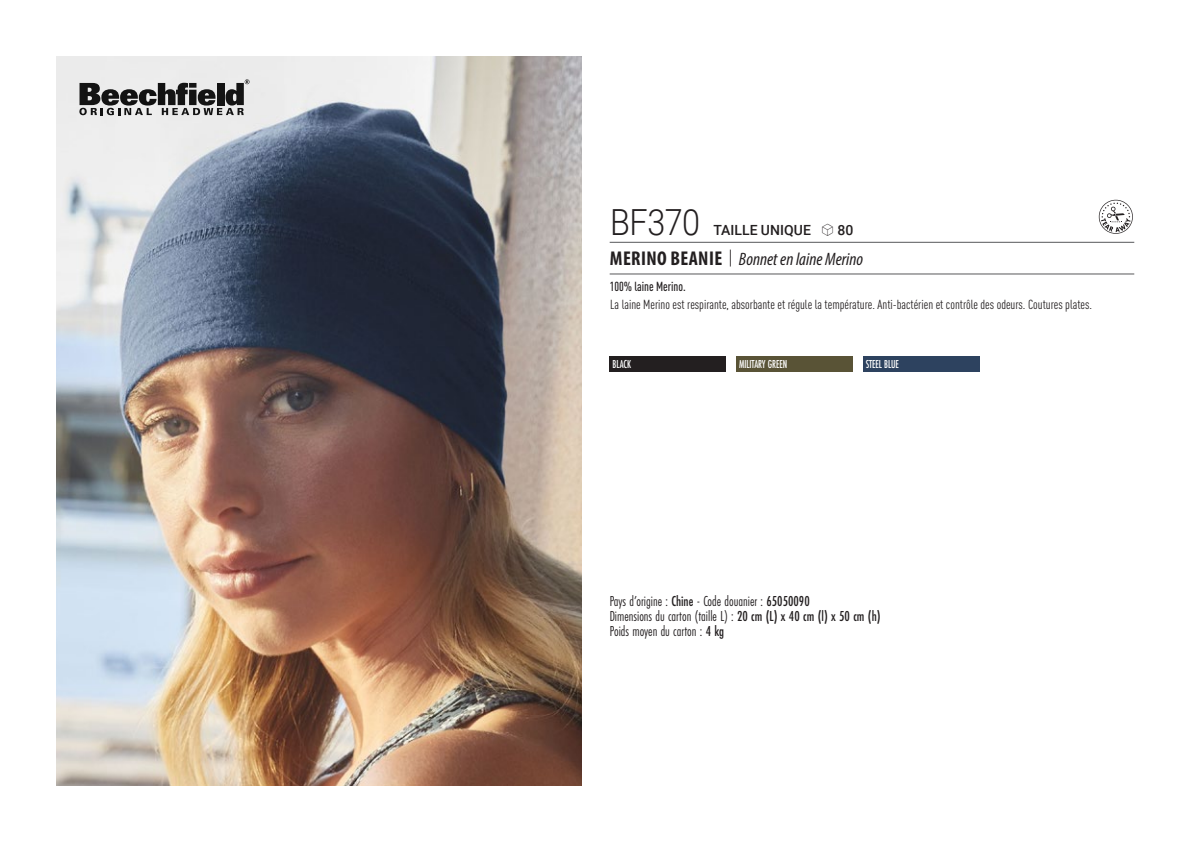
<style>
.page{position:relative;width:1191px;height:842px;background:#fff}
.page>*{position:absolute;margin:0;border:0;box-sizing:border-box;transform-origin:0 0}
.t1{font:300 36px "Roboto";letter-spacing:-.015em;color:#231f20;scale:.9 1}
.t2{font:italic 18px "Myriad Variable Concept";color:#231f20}
.t3{font:15px "Futura PT Cond";color:#231f20;scale:.95 1}
.t4{font:500 14px "Roboto";letter-spacing:.005em;color:#231f20}
.t5{font:condensed 13px "DIN Pro";color:#231f20}
.grammage_2020{font:500 condensed 13px "DIN Pro";color:#231f20;scale:.95 1}
.Coloris_nuancier_bla{font:500 12px "Futura PT Cond";letter-spacing:-.01em;color:#fff;scale:.9 1}
.s1{font-family:"Linotype Shapeshifter";font-weight:400;font-size:16px}
.s2{font-family:"Myriad Pro";font-weight:700;font-style:normal;font-stretch:condensed;font-size:20px}
.s3{font-family:"Roboto Condensed";font-weight:300;font-style:normal;font-size:20px}
.s4{font-weight:500}
</style>
<div class="page">
<img style="left:57px;top:57px;width:524px;height:728px">
<div style="left:609px;top:356px;width:117px;height:16px;background:#231f20"></div>
<div style="left:736px;top:356px;width:116px;height:16px;background:#595336"></div>
<div style="left:863px;top:356px;width:116px;height:16px;background:#2d425f"></div>
<svg style="left:1098px;top:200px;width:34px;height:34px"></svg>
<svg style="left:79px;top:79px;width:170px;height:36px;background:#878787"></svg>
<hr style="left:609px;top:242px;width:525px;height:1px;background:#57585a">
<hr style="left:609px;top:274px;width:525px;height:1px;background:#57585a">
<p class="t1" style="left:610px;top:197px;width:102px">BF370</p>
<p class="t4" style="left:713px;top:220px;width:142px">TAILLE UNIQUE <span class="s1">S</span> 80</p>
<p class="t2" style="left:610px;top:249px;width:255px"><span class="s2">MERINO BEANIE</span> <span class="s3">|</span> Bonnet en laine Merino</p>
<p class="grammage_2020" style="left:609px;top:277px;width:82px">100% laine Merino.</p>
<p class="t5" style="left:610px;top:295px;width:483px">La laine Merino est respirante, absorbante et régule la température. Anti-bactérien et contrôle des odeurs. Coutures plates.</p>
<p class="Coloris_nuancier_bla" style="left:612px;top:357px;width:22px">BLACK</p>
<p class="Coloris_nuancier_bla" style="left:739px;top:357px;width:55px">MILITARY GREEN</p>
<p class="Coloris_nuancier_bla" style="left:866px;top:357px;width:38px">STEEL BLUE</p>
<p class="t3" style="left:609px;top:592px;width:212px">Pays d’origine : <span class="s4">Chine</span> - Code douanier : <span class="s4">65050090</span></p>
<p class="t3" style="left:609px;top:607px;width:287px">Dimensions du carton (taille L) : <span class="s4">20 cm (L) x 40 cm (l) x 50 cm (h)</span></p>
<p class="t3" style="left:609px;top:622px;width:122px">Poids moyen du carton : <span class="s4">4 kg</span></p>
</div>
